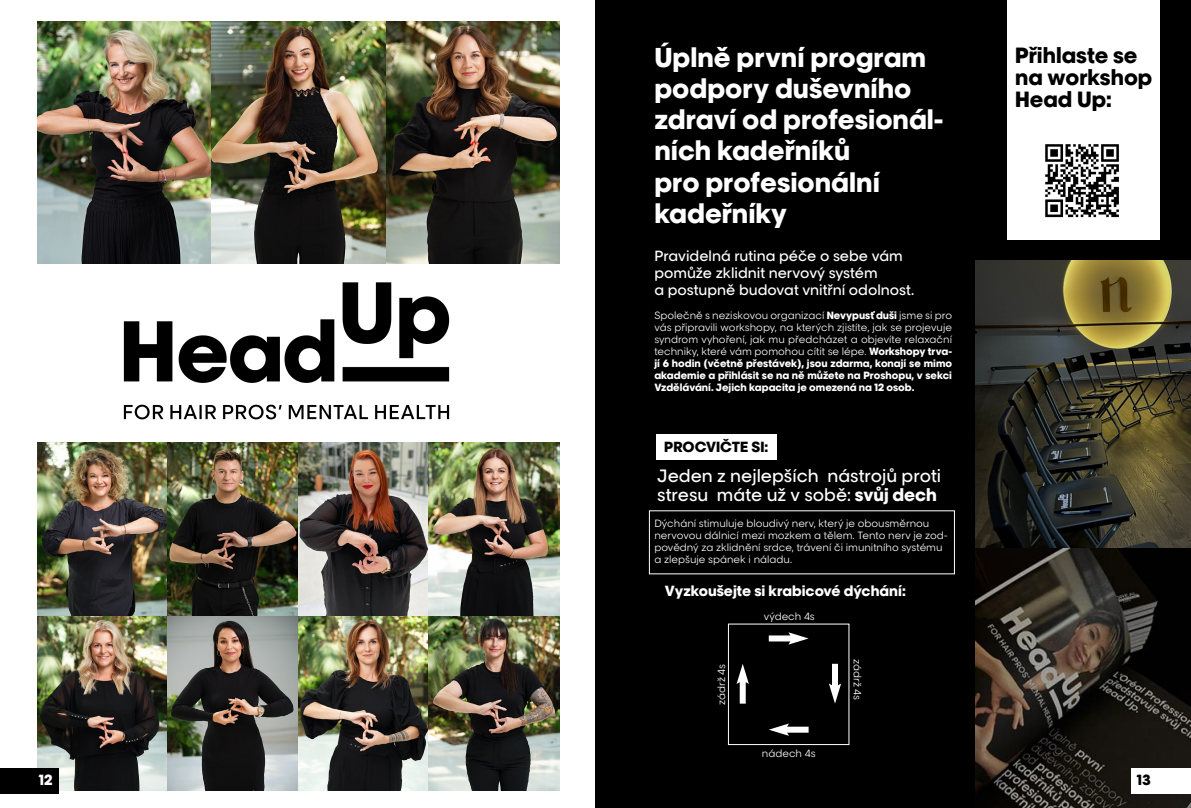
<style>
.page{position:relative;width:1191px;height:808px;background:#fff}
.page>*{position:absolute;margin:0;border:0;box-sizing:border-box;transform-origin:0 0}
.t1{font:26px/31.2px "LOREAL PRO 5 Bold";color:#fff}
.t2{font:21px/22px "LOREAL PRO 5 Bold";color:#000}
.t3{font:17px/19px "LOREAL PRO 3 Medium";color:#fff}
.t4{font:14px/16.8px "LOREAL PRO 3 Medium";color:#fff}
.t5{font:14px "LOREAL PRO 5 Bold";color:#fff}
.t6{font:14px "LOREAL PRO 5 Bold";color:#000}
.t7{font:10px/12px "LOREAL PRO 2 Book";color:#fff}
.t8{font:10px/12px "LOREAL PRO 5 Bold";color:#fff;text-align:justify}
.s1{font-family:"LOREAL PRO 5 Bold"}
</style>
<div class="page">
<div style="left:595px;top:0;width:596px;height:808px;background:#000"></div>
<div style="left:656px;top:434px;width:121px;height:25px;background:#fff"></div>
<img style="left:975px;top:261px;width:216px;height:547px">
<div style="left:1131px;top:768px;width:60px;height:26px;background:#fff"></div>
<div style="left:728px;top:624px;width:121px;height:121px;border:1px solid #fff"></div>
<svg style="left:768px;top:632px;width:40px;height:13px"></svg>
<svg style="left:829px;top:664px;width:12px;height:40px"></svg>
<svg style="left:769px;top:723px;width:39px;height:13px"></svg>
<svg style="left:736px;top:664px;width:13px;height:40px"></svg>
<img style="left:123px;top:282px;width:327px;height:138px">
<img style="left:37px;top:21px;width:522px;height:243px">
<img style="left:37px;top:442px;width:522px;height:348px">
<div style="left:0;top:768px;width:59px;height:26px;background:#000"></div>
<div style="left:1007px;top:0;width:152px;height:239px;background:#fff"></div>
<img style="left:1045px;top:144px;width:74px;height:74px">
<h3 class="t5" style="left:39px;top:769px;width:15px">12</h3>
<h1 class="t1" style="left:654px;top:40px;width:291px">Úplně první program podpory duševního zdraví od profesionál&shy;ních kadeřníků<br>pro profesionální kadeřníky</h1>
<h3 class="t4" style="left:654px;top:247px;width:261px">Pravidelná rutina péče o sebe vám pomůže zklidnit nervový systém<br>a postupně budovat vnitřní odolnost.</h3>
<p class="t7" style="left:654px;top:308px;width:299px;text-align:justify">Společně s neziskovou organizací <span class="s1">Nevypusť duši</span> jsme si pro vás připravili workshopy, na kterých zjistíte, jak se projevuje syndrom vyhoření, jak mu předcházet a objevíte relaxační techniky, které vám pomohou cítit se lépe. <span class="s1">Workshopy trva-</span></p>
<p class="t8" style="left:654px;top:356px;width:299px">jí 6 hodin (včetně přestávek), jsou zdarma, konají se mimo akademie a přihlásit se na ně můžete na Proshopu, v sekci Vzdělávání. Jejich kapacita je omezená na 12 osob.</p>
<h3 class="t6" style="left:664px;top:436px;width:105px">PROCVIČTE SI:</h3>
<h3 class="t3" style="left:657px;top:465px;width:285px">Jeden z nejlepších nástrojů proti stresu máte už v sobě: <span class="s1">svůj dech</span></h3>
<p class="t7" style="left:654px;top:516px;width:295px">Dýchání stimuluje bloudivý nerv, který je obousměrnou nervovou dálnicí mezi mozkem a tělem. Tento nerv je zod&shy;povědný za zklidnění srdce, trávení či imunitního systému a zlepšuje spánek i náladu.</p>
<h3 class="t5" style="left:665px;top:579px;width:242px">Vyzkoušejte si krabicové dýchání:</h3>
<p class="t7" style="left:764px;top:609px;width:52px">výdech 4s</p>
<p class="t7" style="left:715px;top:705px;width:43px;rotate:-90deg">zádrž 4s</p>
<p class="t7" style="left:762px;top:746px;width:55px">nádech 4s</p>
<p class="t7" style="left:864px;top:659px;width:43px;rotate:90deg">zádrž 4s</p>
<h2 class="t2" style="left:1015px;top:43px;width:139px">Přihlaste se na workshop<br>Head Up:</h2>
<h3 class="t6" style="left:1136px;top:769px;width:16px">13</h3>
</div>
